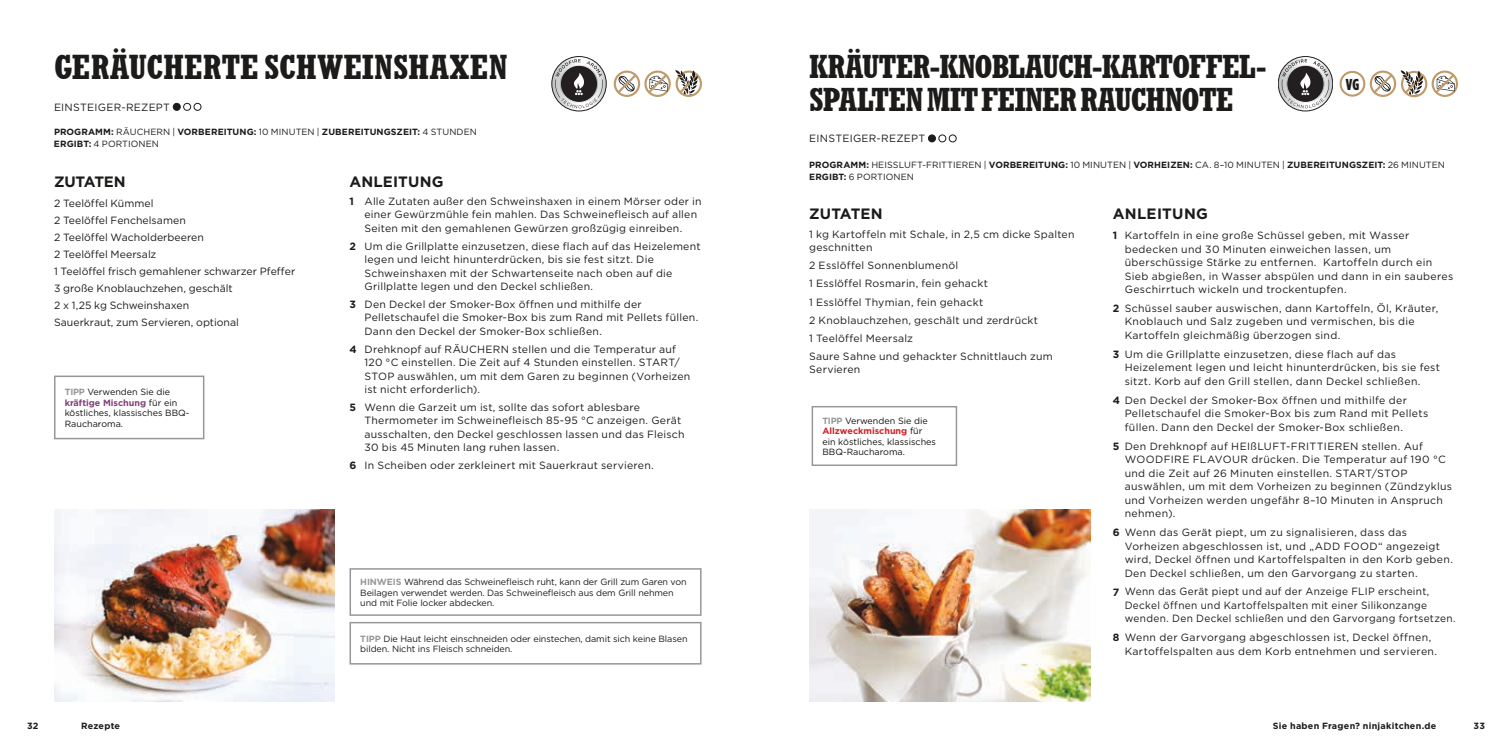
<style>
.page{position:relative;width:1512px;height:756px;background:#fff}
.page>*{position:absolute;margin:0;border:0;box-sizing:border-box;transform-origin:0 0}
.t1{font:700 condensed 33px "Rockwell Nova";letter-spacing:.01em;color:#1c1b1a}
.t2{font:700 condensed 31.5px/33px "Rockwell Nova";letter-spacing:-.02em;color:#1c1b1a}
.t3{font:900 15.75px "Gotham Condensed";color:#1c1b1a}
.t4{font:700 15px "Gotham";letter-spacing:.01em;color:#1c1b1a}
.t5{font:700 15px "Gotham";letter-spacing:-.015em;color:#1c1b1a}
.t6{font:10.5px/13.5px "Gotham";letter-spacing:.025em;color:#1c1b1a}
.t7{font:10.5px/17px "Gotham";letter-spacing:.005em;color:#1c1b1a}
.t8{font:10.5px/13.5px "Gotham";letter-spacing:.025em;color:#1c1b1a;scale:.96 1}
.t9{font:9px/10.5px "Gotham";letter-spacing:-.01em;color:#1c1b1a}
.t10{font:9px/10.5px "Gotham";color:#131110}
.t11{font:700 9px/12px "Gotham";letter-spacing:.015em;color:#1c1b1a}
.t12{font:9px/12px "Gotham";letter-spacing:.01em;color:#1c1b1a}
.s1{font-weight:400}
.s2{font-weight:700;color:#969898}
.s3{font-weight:700;color:#82417b}
.s4{font-weight:700}
.s5{font-weight:700;color:#d02128}
</style>
<div class="page">
<div style="left:350px;top:622px;width:352px;height:43px;border:2px solid #969898"></div>
<div style="left:350px;top:568px;width:352px;height:48px;border:2px solid #969898"></div>
<div style="left:928px;top:135px;width:7px;height:7px;background:#1c1b1a;border-radius:50%"></div>
<div style="left:928px;top:135px;width:8px;height:7px;border:1px solid #1c1b1a;border-radius:50%"></div>
<div style="left:938px;top:135px;width:8px;height:7px;border:1px solid #1c1b1a;border-radius:50%"></div>
<div style="left:949px;top:135px;width:8px;height:7px;border:1px solid #1c1b1a;border-radius:50%"></div>
<img style="left:810px;top:510px;width:280px;height:192px">
<div style="left:812px;top:406px;width:145px;height:60px;border:2px solid #969898"></div>
<div style="left:1432px;top:71px;width:26px;height:26px;border:2px solid #c09a6a;border-radius:50%"></div>
<svg style="left:1433px;top:72px;width:24px;height:23px"></svg>
<div style="left:1401px;top:71px;width:26px;height:26px;border:2px solid #c09a6a;border-radius:50%"></div>
<svg style="left:1401px;top:70px;width:25px;height:26px"></svg>
<div style="left:1370px;top:71px;width:26px;height:26px;border:2px solid #c09a6a;border-radius:50%"></div>
<svg style="left:1371px;top:72px;width:24px;height:23px"></svg>
<div style="left:1340px;top:71px;width:25px;height:26px;border:2px solid #c09a6a;border-radius:50%"></div>
<img style="left:54px;top:510px;width:280px;height:192px">
<div style="left:644px;top:71px;width:27px;height:26px;border:2px solid #c09a6a;border-radius:50%"></div>
<svg style="left:646px;top:72px;width:23px;height:23px"></svg>
<div style="left:614px;top:71px;width:26px;height:26px;border:2px solid #c09a6a;border-radius:50%"></div>
<svg style="left:615px;top:72px;width:24px;height:23px"></svg>
<div style="left:676px;top:71px;width:26px;height:26px;border:2px solid #c09a6a;border-radius:50%"></div>
<svg style="left:675px;top:70px;width:25px;height:26px"></svg>
<div style="left:54px;top:376px;width:150px;height:63px;border:2px solid #969898"></div>
<div style="left:173px;top:103px;width:7px;height:7px;background:#1c1b1a;border-radius:50%"></div>
<div style="left:173px;top:103px;width:8px;height:8px;border:1px solid #1c1b1a;border-radius:50%"></div>
<div style="left:183px;top:103px;width:8px;height:8px;border:1px solid #1c1b1a;border-radius:50%"></div>
<div style="left:194px;top:103px;width:7px;height:8px;border:1px solid #1c1b1a;border-radius:50%"></div>
<svg style="left:552px;top:57px;width:54px;height:54px"></svg>
<svg style="left:1278px;top:57px;width:55px;height:54px"></svg>
<h1 class="t1" style="left:54px;top:46px;width:455px">GERÄUCHERTE SCHWEINSHAXEN</h1>
<p class="t6" style="left:54px;top:100px;width:118px">EINSTEIGER-REZEPT</p>
<p class="t11" style="left:54px;top:126px;width:424px">PROGRAMM: <span class="s1">RÄUCHERN |</span> VORBEREITUNG: <span class="s1">10 MINUTEN |</span> ZUBEREITUNGSZEIT: <span class="s1">4 STUNDEN<br></span>ERGIBT: <span class="s1">4 PORTIONEN</span></p>
<h3 class="t5" style="left:54px;top:172px;width:73px">ZUTATEN</h3>
<p class="t7" style="left:54px;top:194px;width:243px">2 Teelöffel Kümmel<br>2 Teelöffel Fenchelsamen<br>2 Teelöffel Wacholderbeeren<br>2 Teelöffel Meersalz<br>1 Teelöffel frisch gemahlener schwarzer Pfeffer<br>3 große Knoblauchzehen, geschält<br>2 x 1,25 kg Schweinshaxen<br>Sauerkraut, zum Servieren, optional</p>
<p class="t10" style="left:65px;top:387px;width:126px"><span class="s2">TIPP</span> Verwenden Sie die <span class="s3">kräftige Mischung</span> für ein köstliches, klassisches BBQ-<br>Raucharoma.</p>
<p class="t11" style="left:27px;top:720px;width:13px">32</p>
<p class="t11" style="left:81px;top:720px;width:41px">Rezepte</p>
<h3 class="t4" style="left:350px;top:172px;width:96px">ANLEITUNG</h3>
<p class="t6" style="left:365px;top:194px;width:339px;text-indent:-15px"><span class="s4">1</span> Alle Zutaten außer den Schweinshaxen in einem Mörser oder in einer Gewürzmühle fein mahlen. Das Schweinefleisch auf allen<br>Seiten mit den gemahlenen Gewürzen großzügig einreiben.</p>
<p class="t6" style="left:365px;top:239px;width:338px;text-indent:-15px"><span class="s4">2</span> Um die Grillplatte einzusetzen, diese flach auf das Heizelement legen und leicht hinunterdrücken, bis sie fest sitzt. Die Schweinshaxen mit der Schwartenseite nach oben auf die Grillplatte legen und den Deckel schließen.</p>
<p class="t6" style="left:365px;top:297px;width:335px;text-indent:-15px"><span class="s4">3</span> Den Deckel der Smoker-Box öffnen und mithilfe der<br>Pelletschaufel die Smoker-Box bis zum Rand mit Pellets füllen.<br>Dann den Deckel der Smoker-Box schließen.</p>
<p class="t6" style="left:365px;top:342px;width:327px;text-indent:-15px"><span class="s4">4</span> Drehknopf auf RÄUCHERN stellen und die Temperatur auf 120 °C einstellen. Die Zeit auf 4 Stunden einstellen. START/ STOP auswählen, um mit dem Garen zu beginnen (Vorheizen ist nicht erforderlich).</p>
<p class="t6" style="left:365px;top:400px;width:321px;text-indent:-15px"><span class="s4">5</span> Wenn die Garzeit um ist, sollte das sofort ablesbare Thermometer im Schweinefleisch 85-95 °C anzeigen. Gerät ausschalten, den Deckel geschlossen lassen und das Fleisch 30 bis 45 Minuten lang ruhen lassen.</p>
<p class="t6" style="left:350px;top:458px;width:306px"><span class="s4">6</span> In Scheiben oder zerkleinert mit Sauerkraut servieren.</p>
<p class="t9" style="left:360px;top:576px;width:328px"><span class="s2">HINWEIS</span> Während das Schweinefleisch ruht, kann der Grill zum Garen von<br>Beilagen verwendet werden. Das Schweinefleisch aus dem Grill nehmen und mit Folie locker abdecken.</p>
<p class="t9" style="left:360px;top:633px;width:329px"><span class="s2">TIPP</span> Die Haut leicht einschneiden oder einstechen, damit sich keine Blasen bilden. Nicht ins Fleisch schneiden.</p>
<h2 class="t2" style="left:809px;top:50px;width:453px">KRÄUTER-KNOBLAUCH-KARTOFFEL--<br>SPALTEN MIT FEINER RAUCHNOTE</h2>
<p class="t6" style="left:809px;top:132px;width:118px">EINSTEIGER-REZEPT</p>
<h3 class="t3" style="left:1346px;top:75px;width:15px">VG</h3>
<p class="t12" style="left:809px;top:159px;width:637px"><span class="s4">PROGRAMM:</span> HEISSLUFT-FRITTIEREN | <span class="s4">VORBEREITUNG:</span> 10 MINUTEN | <span class="s4">VORHEIZEN:</span> CA. 8–10 MINUTEN | <span class="s4">ZUBEREITUNGSZEIT:</span> 26 MINUTEN<br><span class="s4">ERGIBT:</span> 6 PORTIONEN</p>
<h3 class="t4" style="left:809px;top:204px;width:75px">ZUTATEN</h3>
<p class="t6" style="left:809px;top:228px;width:267px;line-height:12.8px">1 kg Kartoffeln mit Schale, in 2,5 cm dicke Spalten geschnitten</p>
<p class="t6" style="left:809px;top:256px;width:245px;line-height:18.1px">2 Esslöffel Sonnenblumenöl<br>1 Esslöffel Rosmarin, fein gehackt<br>1 Esslöffel Thymian, fein gehackt<br>2 Knoblauchzehen, geschält und zerdrückt<br>1 Teelöffel Meersalz<br>Saure Sahne und gehackter Schnittlauch zum</p>
<p class="t6" style="left:809px;top:362px;width:53px">Servieren</p>
<p class="t10" style="left:822px;top:415px;width:115px"><span class="s2">TIPP</span> Verwenden Sie die<br><span class="s5">Allzweckmischung</span> für ein köstliches, klassisches<br>BBQ-Raucharoma.</p>
<h3 class="t4" style="left:1113px;top:204px;width:97px">ANLEITUNG</h3>
<p class="t6" style="left:1125px;top:228px;width:330px;text-indent:-12px"><span class="s4">1</span> Kartoffeln in eine große Schüssel geben, mit Wasser bedecken und 30 Minuten einweichen lassen, um überschüssige Stärke zu entfernen. Kartoffeln durch ein Sieb abgießen, in Wasser abspülen und dann in ein sauberes Geschirrtuch wickeln und trockentupfen.</p>
<p class="t6" style="left:1125px;top:301px;width:315px;text-indent:-12px"><span class="s4">2</span> Schüssel sauber auswischen, dann Kartoffeln, Öl, Kräuter,<br>Knoblauch und Salz zugeben und vermischen, bis die<br>Kartoffeln gleichmäßig überzogen sind.</p>
<p class="t6" style="left:1125px;top:347px;width:317px;text-indent:-12px"><span class="s4">3</span> Um die Grillplatte einzusetzen, diese flach auf das<br>Heizelement legen und leicht hinunterdrücken, bis sie fest sitzt. Korb auf den Grill stellen, dann Deckel schließen.</p>
<p class="t6" style="left:1125px;top:393px;width:305px;text-indent:-12px"><span class="s4">4</span> Den Deckel der Smoker-Box öffnen und mithilfe der<br>Pelletschaufel die Smoker-Box bis zum Rand mit Pellets füllen. Dann den Deckel der Smoker-Box schließen.</p>
<p class="t6" style="left:1125px;top:439px;width:329px;text-indent:-12px"><span class="s4">5</span> Den Drehknopf auf HEIßLUFT-FRITTIEREN stellen. Auf WOODFIRE FLAVOUR drücken. Die Temperatur auf 190 °C und die Zeit auf 26 Minuten einstellen. START/STOP auswählen, um mit dem Vorheizen zu beginnen (Zündzyklus und Vorheizen werden ungefähr 8–10 Minuten in Anspruch nehmen).</p>
<p class="t6" style="left:1125px;top:525px;width:330px;text-indent:-12px"><span class="s4">6</span> Wenn das Gerät piept, um zu signalisieren, dass das Vorheizen abgeschlossen ist, und „ADD FOOD“ angezeigt wird, Deckel öffnen und Kartoffelspalten in den Korb geben.<br>Den Deckel schließen, um den Garvorgang zu starten.</p>
<p class="t8" style="left:1125px;top:585px;width:346px;text-indent:-12px"><span class="s4">7</span> Wenn das Gerät piept und auf der Anzeige FLIP erscheint,<br>Deckel öffnen und Kartoffelspalten mit einer Silikonzange wenden. Den Deckel schließen und den Garvorgang fortsetzen.</p>
<p class="t6" style="left:1125px;top:631px;width:314px;text-indent:-12px"><span class="s4">8</span> Wenn der Garvorgang abgeschlossen ist, Deckel öffnen,<br>Kartoffelspalten aus dem Korb entnehmen und servieren.</p>
<p class="t11" style="left:1273px;top:720px;width:165px">Sie haben Fragen? ninjakitchen.de</p>
<p class="t11" style="left:1474px;top:720px;width:13px">33</p>
</div>
